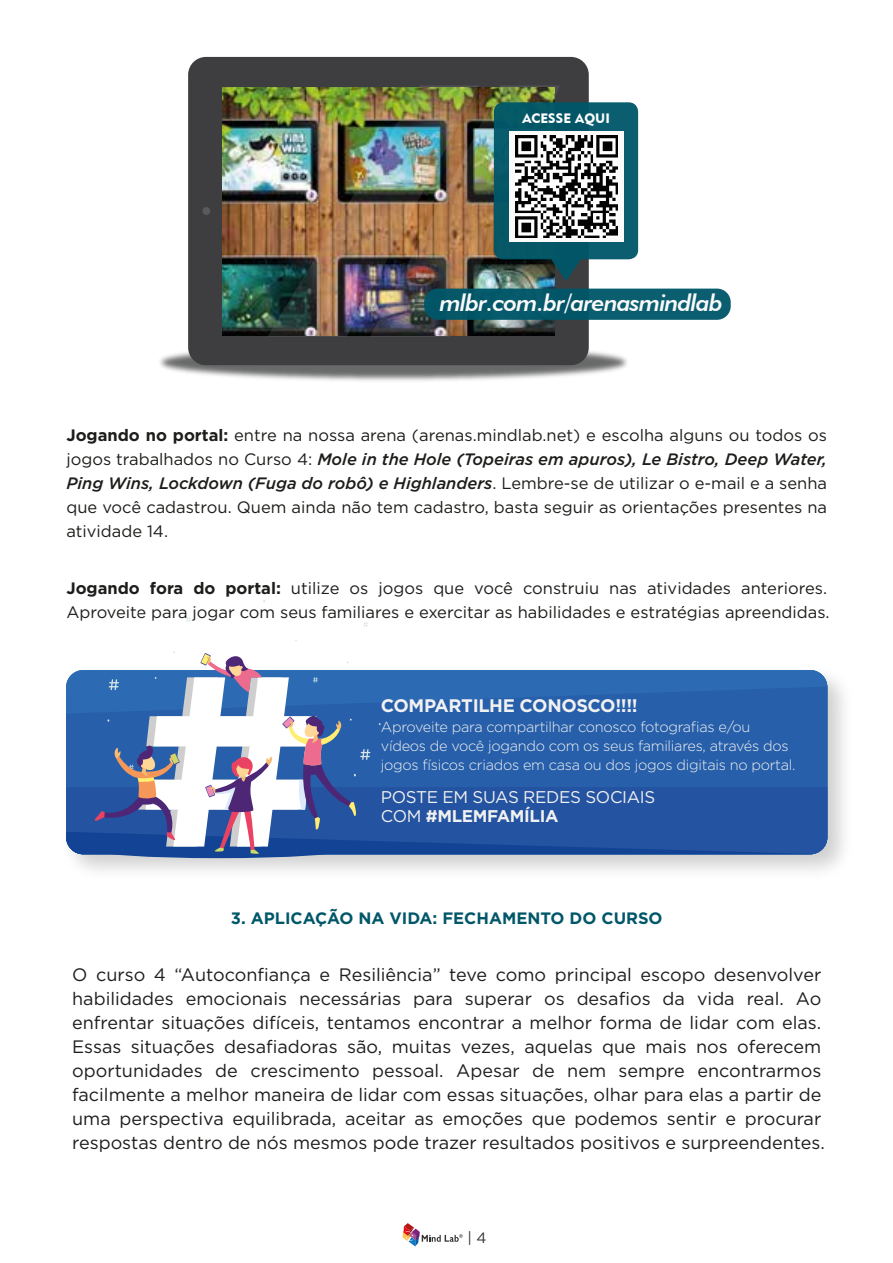
<style>
.page{position:relative;width:893px;height:1263px;background:#fff}
.page>*{position:absolute;margin:0;border:0;box-sizing:border-box;transform-origin:0 0}
.t1{font:24.45px "Geometric 415 BT Medium Italic A";letter-spacing:-.03em;color:#fafafa}
.t2{font:700 18.15px "Gotham";letter-spacing:-.02em;color:#f1f1f1}
.t3{font:18px/24px "Gotham";color:#1d1d1b}
.t4{font:16.95px/19.4px "Gotham";letter-spacing:-.02em;color:#f1f1f1}
.t5{font:16.5px/24px "Gotham";color:#1d1d1b;text-align:justify}
.t6{font:700 16.5px "Gotham";color:#005769}
.t7{font:15px "Gotham";color:#343434}
.t8{font:300 14.55px/19.4px "Gotham";letter-spacing:-.02em;color:#f1f1f1}
.t9{font:13.65px "Geometric 415 BT Black A";letter-spacing:.005em;color:#fff}
.s1{font-weight:700}
.s2{font-weight:500;font-style:italic}
</style>
<div class="page">
<svg style="left:403px;top:1223px;width:60px;height:23px"></svg>
<img style="left:73px;top:677px;width:771px;height:194px">
<svg style="left:186px;top:617px;width:5px;height:5px"></svg>
<svg style="left:363px;top:622px;width:5px;height:5px"></svg>
<div style="left:93px;top:842px;width:251px;height:16px;background:#124395;border-radius:50%"></div>
<svg style="left:66px;top:651px;width:761px;height:203px"></svg>
<img style="left:160px;top:351px;width:467px;height:30px">
<div style="left:188px;top:57px;width:401px;height:308px;background:#3e3d3f;border-radius:18px"></div>
<div style="left:202px;top:207px;width:8px;height:8px;background:#5a595b;border-radius:50%"></div>
<img style="left:222px;top:88px;width:45px;height:247px">
<img style="left:479px;top:86px;width:81px;height:250px">
<img style="left:267px;top:86px;width:212px;height:251px">
<div style="left:424px;top:289px;width:307px;height:31px;background:#085c6d;border-radius:14px"></div>
<svg style="left:494px;top:102px;width:144px;height:179px;background:#296974"></svg>
<div style="left:509px;top:131px;width:114px;height:111px;background:#fafafa"></div>
<img style="left:516px;top:136px;width:102px;height:102px">
<p class="t9" style="left:522px;top:110px;width:89px">ACESSE AQUI</p>
<h1 class="t1" style="left:440px;top:288px;width:284px">mlbr.com.br/arenasmindlab</h1>
<p class="t5" style="left:66px;top:422px;width:762px"><span class="s1">Jogando no portal:</span> entre na nossa arena (arenas.mindlab.net) e escolha alguns ou todos os jogos trabalhados no Curso 4: <span class="s2">Mole in the Hole (Topeiras em apuros), Le Bistro, Deep Water, Ping Wins, Lockdown (Fuga do robô) e Highlanders</span>. Lembre-se de utilizar o e-mail e a senha que você cadastrou. Quem ainda não tem cadastro, basta seguir as orientações presentes na atividade 14.</p>
<p class="t5" style="left:66px;top:575px;width:765px"><span class="s1">Jogando fora do portal:</span> utilize os jogos que você construiu nas atividades anteriores.<br>Aproveite para jogar com seus familiares e exercitar as habilidades e estratégias apreendidas.</p>
<p class="t2" style="left:381px;top:694px;width:258px">COMPARTILHE CONOSCO!!!!</p>
<p class="t8" style="left:381px;top:716px;width:416px">Aproveite para compartilhar conosco fotografias e/ou vídeos de você jogando com os seus familiares, através dos jogos físicos criados em casa ou dos jogos digitais no portal.</p>
<p class="t4" style="left:381px;top:787px;width:276px">POSTE EM SUAS REDES SOCIAIS<br>COM <span class="s1">#MLEMFAMÍLIA</span></p>
<p class="t6" style="left:231px;top:907px;width:433px">3. APLICAÇÃO NA VIDA: FECHAMENTO DO CURSO</p>
<p class="t3" style="left:72px;top:962px;width:754px">O curso 4 “Autoconfiança e Resiliência” teve como principal escopo desenvolver habilidades emocionais necessárias para superar os desafios da vida real. Ao enfrentar situações difíceis, tentamos encontrar a melhor forma de lidar com elas.<br>Essas situações desafiadoras são, muitas vezes, aquelas que mais nos oferecem oportunidades de crescimento pessoal. Apesar de nem sempre encontrarmos facilmente a melhor maneira de lidar com essas situações, olhar para elas a partir de uma perspectiva equilibrada, aceitar as emoções que podemos sentir e procurar respostas dentro de nós mesmos pode trazer resultados positivos e surpreendentes.</p>
<p class="t7" style="left:467px;top:1228px;width:21px">| 4</p>
</div>
